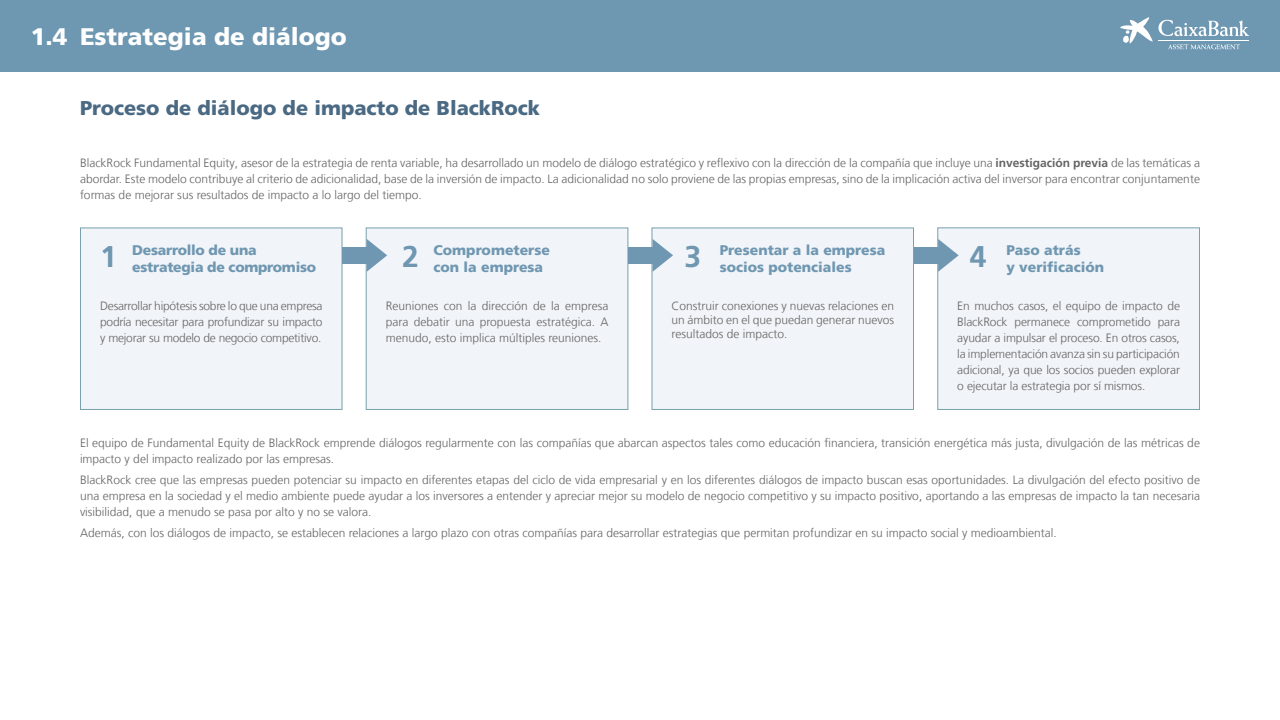
<style>
.page{position:relative;width:1280px;height:720px;background:#fff}
.page>*{position:absolute;margin:0;border:0;box-sizing:border-box;transform-origin:0 0}
.t1{font:700 30px "La Caixa Frutiger";color:#6f97b1}
.t2{font:900 24px "La Caixa Frutiger";color:#fff}
.t3{font:900 20px "La Caixa Frutiger";color:#4a6983}
.t4{font:900 14px/17px "La Caixa Frutiger";color:#6f97b1}
.t5{font:900 14px/17px "La Caixa Frutiger";letter-spacing:-.02em;color:#6f97b1}
.t6{font:300 12px/16px "La Caixa Frutiger";color:#646464;text-align:justify}
.s1{font-weight:700}
</style>
<div class="page">
<div style="left:80px;top:227px;width:263px;height:183px;background:#f1f4f8;border:1px solid #78a1aa"></div>
<div style="left:651px;top:227px;width:263px;height:183px;background:#f1f4f8;border:1px solid #78a1aa"></div>
<div style="left:366px;top:227px;width:262px;height:183px;background:#f1f4f8;border:1px solid #78a1aa"></div>
<div style="left:937px;top:227px;width:263px;height:183px;background:#f1f4f8;border:1px solid #78a1aa"></div>
<svg style="left:367px;top:239px;width:20px;height:33px"></svg>
<div style="left:343px;top:247px;width:30px;height:17px;background:#6f97b1"></div>
<svg style="left:653px;top:239px;width:20px;height:33px"></svg>
<div style="left:628px;top:247px;width:31px;height:17px;background:#6f97b1"></div>
<svg style="left:938px;top:239px;width:21px;height:33px"></svg>
<div style="left:914px;top:247px;width:30px;height:17px;background:#6f97b1"></div>
<div style="left:0;top:0;width:1280px;height:72px;background:#6e97b1"></div>
<svg style="left:1120px;top:17px;width:129px;height:32px"></svg>
<hr style="left:1159px;top:40px;width:90px;height:1px;background:#fff">
<h2 class="t2" style="left:31px;top:22px;width:317px">1.4 Estrategia de diálogo</h2>
<h3 class="t3" style="left:80px;top:96px;width:462px">Proceso de diálogo de impacto de BlackRock</h3>
<p class="t6" style="left:80px;top:155px;width:1122px">BlackRock Fundamental Equity, asesor de la estrategia de renta variable, ha desarrollado un modelo de diálogo estratégico y reflexivo con la dirección de la compañía que incluye una <span class="s1">investigación previa</span> de las temáticas a abordar. Este modelo contribuye al criterio de adicionalidad, base de la inversión de impacto. La adicionalidad no solo proviene de las propias empresas, sino de la implicación activa del inversor para encontrar conjuntamente formas de mejorar sus resultados de impacto a lo largo del tiempo.</p>
<p class="t5" style="left:132px;top:241px;width:185px">Desarrollo de una estrategia de compromiso</p>
<p class="t4" style="left:434px;top:241px;width:118px">Comprometerse con la empresa</p>
<p class="t4" style="left:720px;top:241px;width:167px">Presentar a la empresa socios potenciales</p>
<p class="t4" style="left:1006px;top:242px;width:76px">Paso atrás</p>
<h1 class="t1" style="left:100px;top:239px;width:18px">1</h1>
<h1 class="t1" style="left:402px;top:239px;width:18px">2</h1>
<h1 class="t1" style="left:685px;top:239px;width:18px">3</h1>
<p class="t4" style="left:970px;top:259px;width:136px"><sup>4</sup> y verificación</p>
<p class="t6" style="left:100px;top:298px;width:224px">Desarrollar hipótesis sobre lo que una empresa podría necesitar para profundizar su impacto y mejorar su modelo de negocio competitivo.</p>
<p class="t6" style="left:386px;top:298px;width:224px">Reuniones con la dirección de la empresa para debatir una propuesta estratégica. A menudo, esto implica múltiples reuniones.</p>
<p class="t6" style="left:672px;top:299px;width:224px;line-height:14px">Construir conexiones y nuevas relaciones en un ámbito en el que puedan generar nuevos resultados de impacto.</p>
<p class="t6" style="left:957px;top:298px;width:224px">En muchos casos, el equipo de impacto de BlackRock permanece comprometido para ayudar a impulsar el proceso. En otros casos, la implementación avanza sin su participación adicional, ya que los socios pueden explorar o ejecutar la estrategia por sí mismos.</p>
<p class="t6" style="left:80px;top:435px;width:1122px">El equipo de Fundamental Equity de BlackRock emprende diálogos regularmente con las compañías que abarcan aspectos tales como educación financiera, transición energética más justa, divulgación de las métricas de impacto y del impacto realizado por las empresas.</p>
<p class="t6" style="left:80px;top:472px;width:1122px">BlackRock cree que las empresas pueden potenciar su impacto en diferentes etapas del ciclo de vida empresarial y en los diferentes diálogos de impacto buscan esas oportunidades. La divulgación del efecto positivo de una empresa en la sociedad y el medio ambiente puede ayudar a los inversores a entender y apreciar mejor su modelo de negocio competitivo y su impacto positivo, aportando a las empresas de impacto la tan necesaria visibilidad, que a menudo se pasa por alto y no se valora.</p>
<p class="t6" style="left:80px;top:525px;width:978px">Además, con los diálogos de impacto, se establecen relaciones a largo plazo con otras compañías para desarrollar estrategias que permitan profundizar en su impacto social y medioambiental.</p>
</div>
